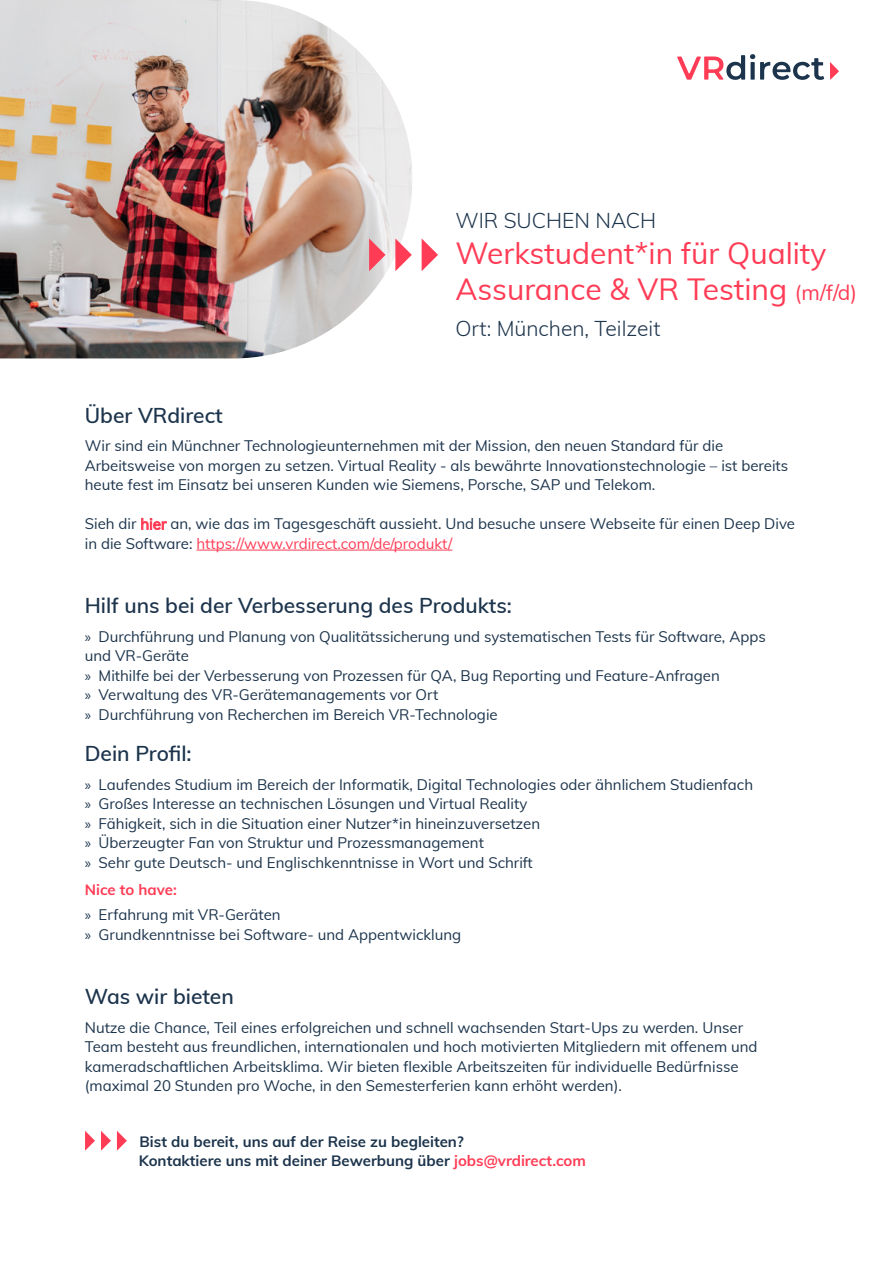
<style>
.page{position:relative;width:893px;height:1263px;background:#fff}
.page>*{position:absolute;margin:0;border:0;box-sizing:border-box;transform-origin:0 0}
.t1{font:30px/36px "Muli";color:#ff3c55}
.t2{font:600 21px "Muli";color:#1c344c}
.t3{font:300 21px "Muli";color:#1c344c}
.t4{font:15px/19.5px "Muli";color:#1c344c}
.t5{font:700 15px/19.5px "Muli";color:#1c344c}
.s1{font-size:21px}
.s2{color:#ff3c55}
.s3{font-family:"Myriad Pro"}
.s4{font-weight:700;color:#ff3c55}
</style>
<div class="page">
<hr style="left:196px;top:550px;width:256px;height:1px;background:#ff3c55">
<img style="left:0;top:0;width:412px;height:358px">
<svg style="left:677px;top:54px;width:162px;height:26px"></svg>
<svg style="left:422px;top:239px;width:16px;height:32px"></svg>
<svg style="left:395px;top:238px;width:17px;height:33px"></svg>
<svg style="left:369px;top:238px;width:17px;height:33px"></svg>
<svg style="left:117px;top:1131px;width:10px;height:20px"></svg>
<svg style="left:101px;top:1131px;width:10px;height:20px"></svg>
<svg style="left:85px;top:1131px;width:10px;height:20px"></svg>
<h2 class="t3" style="left:455px;top:205px;width:202px">WIR SUCHEN NACH</h2>
<h1 class="t1" style="left:455px;top:234px;width:403px">Werkstudent*in für Quality<br>Assurance &amp; VR Testing <span class="s1">(m/f/d)</span></h1>
<h2 class="t3" style="left:455px;top:313px;width:206px">Ort: München, Teilzeit</h2>
<h2 class="t2" style="left:85px;top:400px;width:139px">Über VRdirect</h2>
<p class="t4" style="left:85px;top:436px;width:705px">Wir sind ein Münchner Technologieunternehmen mit der Mission, den neuen Standard für die<br>Arbeitsweise von morgen zu setzen. Virtual Reality - als bewährte Innovationstechnologie – ist bereits heute fest im Einsatz bei unseren Kunden wie Siemens, Porsche, SAP und Telekom.</p>
<p class="t4" style="left:85px;top:514px;width:712px">Sieh dir <span class="s2">hier</span> an, wie das im Tagesgeschäft aussieht. Und besuche unsere Webseite für einen Deep Dive in die Software: <span class="s2">https://www.vrdirect.com/de/produkt/</span></p>
<h2 class="t2" style="left:85px;top:591px;width:429px">Hilf uns bei der Verbesserung des Produkts:</h2>
<p class="t4" style="left:85px;top:626px;width:682px"><span class="s3">»</span> Durchführung und Planung von Qualitätssicherung und systematischen Tests für Software, Apps und VR-Geräte<br><span class="s3">»</span> Mithilfe bei der Verbesserung von Prozessen für QA, Bug Reporting und Feature-Anfragen<br><span class="s3">»</span> Verwaltung des VR-Gerätemanagements vor Ort<br><span class="s3">»</span> Durchführung von Recherchen im Bereich VR-Technologie</p>
<h2 class="t2" style="left:85px;top:738px;width:108px">Dein Profil:</h2>
<p class="t4" style="left:85px;top:774px;width:670px"><span class="s3">»</span> Laufendes Studium im Bereich der Informatik, Digital Technologies oder ähnlichem Studienfach <span class="s3">»</span> Großes Interesse an technischen Lösungen und Virtual Reality<br><span class="s3">»</span> Fähigkeit, sich in die Situation einer Nutzer*in hineinzuversetzen<br><span class="s3">»</span> Überzeugter Fan von Struktur und Prozessmanagement<br><span class="s3">»</span> Sehr gute Deutsch- und Englischkenntnisse in Wort und Schrift</p>
<p class="t4" style="left:85px;top:876px;width:197px;line-height:25.5px"><span class="s4">Nice to have:<br></span><span class="s3">»</span> Erfahrung mit VR-Geräten</p>
<p class="t4" style="left:85px;top:924px;width:378px"><span class="s3">»</span> Grundkenntnisse bei Software- und Appentwicklung</p>
<h2 class="t2" style="left:85px;top:981px;width:151px">Was wir bieten</h2>
<p class="t4" style="left:85px;top:1017px;width:674px">Nutze die Chance, Teil eines erfolgreichen und schnell wachsenden Start-Ups zu werden. Unser Team besteht aus freundlichen, internationalen und hoch motivierten Mitgliedern mit offenem und kameradschaftlichen Arbeitsklima. Wir bieten flexible Arbeitszeiten für individuelle Bedürfnisse (maximal 20 Stunden pro Woche, in den Semesterferien kann erhöht werden).</p>
<p class="t5" style="left:139px;top:1131px;width:449px">Bist du bereit, uns auf der Reise zu begleiten?<br>Kontaktiere uns mit deiner Bewerbung über <span class="s2">jobs@vrdirect.com</span></p>
</div>
